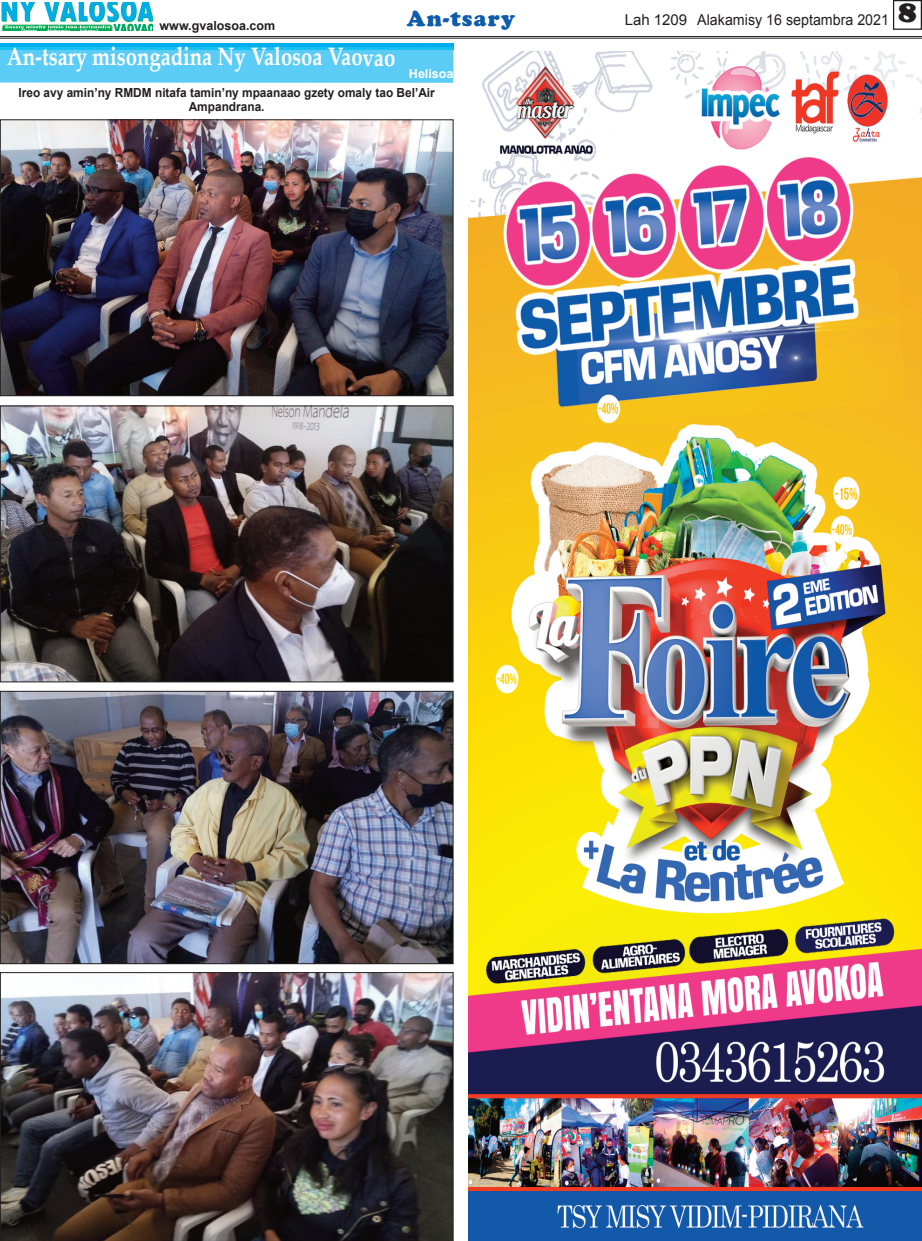
<style>
.page{position:relative;width:922px;height:1241px;background:#fff}
.page>*{position:absolute;margin:0;border:0;box-sizing:border-box;transform-origin:0 0}
.t1{font:700 25.25px "Palatino Linotype";letter-spacing:-.005em;color:#fff;scale:.8 1}
.t2{font:900 22.5px "Cooper";letter-spacing:.05em;color:#105baa}
.t3{font:15px "Arial";color:#231f20}
.t4{font:700 12.5px/13.8px "Arial";color:#231f20;text-align:center;scale:.95 1}
.t5{font:700 12.5px "Arial";color:#231f20}
.t6{font:700 12.5px "Arial";letter-spacing:-.005em;color:#fff}
</style>
<div class="page">
<hr style="left:0;top:36px;width:921px;height:1px;background:#231f20">
<hr style="left:0;top:38px;width:921px;height:1px;background:#231f20">
<img style="left:1px;top:2px;width:152px;height:29px">
<div style="left:892px;top:0;width:29px;height:30px;border:1px solid #231f20"></div>
<img style="left:2px;top:121px;width:449px;height:273px">
<div style="left:0;top:119px;width:453px;height:277px;border:1px solid #231f20"></div>
<img style="left:2px;top:407px;width:449px;height:273px">
<div style="left:0;top:405px;width:453px;height:277px;border:1px solid #231f20"></div>
<img style="left:0;top:972px;width:453px;height:268px">
<img style="left:2px;top:693px;width:449px;height:268px">
<div style="left:0;top:691px;width:453px;height:272px;border:1px solid #231f20"></div>
<div style="left:0;top:44px;width:453px;height:6px;background:#00aeef"></div>
<div style="left:0;top:50px;width:453px;height:33px;background:#5bccf5"></div>
<hr style="left:0;top:47px;width:453px;height:3px;background:#17c0f2">
<img style="left:468px;top:51px;width:453px;height:1189px">
<p class="t5" style="left:159px;top:19px;width:117px">www.gvalosoa.com</p>
<h2 class="t2" style="left:407px;top:6px;width:110px">An-tsary</h2>
<p class="t3" style="left:624px;top:12px;width:293px">Lah 1209 Alakamisy 16 septambra 2021 <sup>8</sup></p>
<h1 class="t1" style="left:7px;top:47px;width:486px">An-tsary misongadina Ny Valosoa Vaovao</h1>
<p class="t6" style="left:409px;top:67px;width:46px">Helisoa</p>
<p class="t4" style="left:18px;top:86px;width:439px">Ireo avy amin’ny RMDM nitafa tamin’ny mpaanaao gzety omaly tao Bel’Air<br>Ampandrana.</p>
</div>
